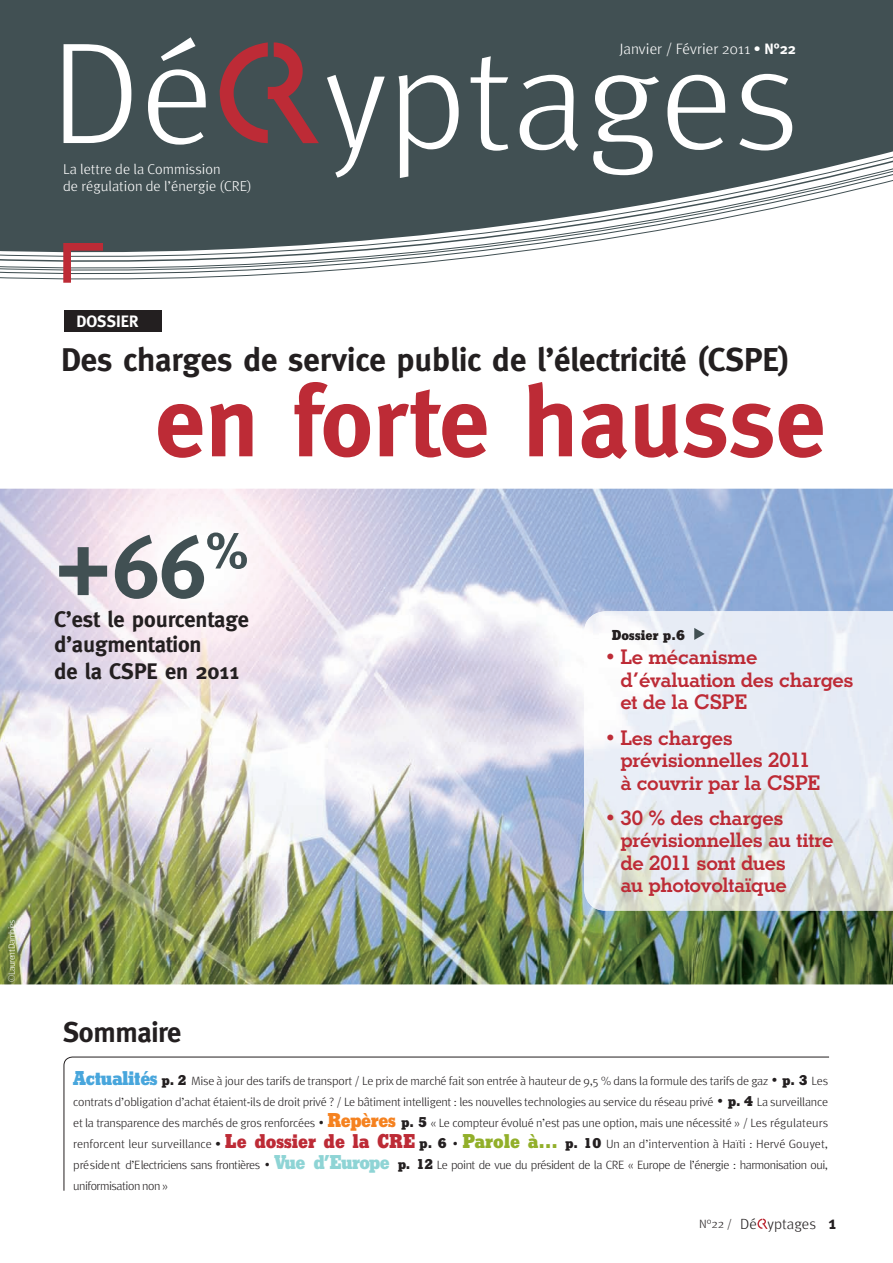
<style>
.page{position:relative;width:893px;height:1263px;background:#fff}
.page>*{position:absolute;margin:0;border:0;box-sizing:border-box;transform-origin:0 0}
.t1{font:300 144.15px "Meta";color:#fff}
.t2{font:700 100.35px "Meta";color:#bd2b36}
.t3{font:700 87.45px "Meta";color:#415053}
.t4{font:700 33px "Meta";letter-spacing:-.005em;color:#231f20}
.t5{font:700 28.5px "Meta";letter-spacing:-.01em;color:#231f20}
.t6{font:700 22.5px/26.2px "Meta";letter-spacing:-.005em;color:#231f20}
.t7{font:700 20.25px/22.5px "Stymie BT";letter-spacing:-.02em;color:#bd2b36}
.t8{font:700 16.5px "Meta";color:#fff}
.t9{font:300 15px "Meta";color:#fff}
.t10{font:300 14.7px "Meta";color:#231f20}
.t11{font:300 14.25px/17.1px "Meta";color:#fff}
.t12{font:800 13.95px "Stymie BT";letter-spacing:.01em;color:#231f20}
.t13{font:300 12px/21px "Meta";letter-spacing:-.04em;color:#231f20;text-align:justify}
.t14{font:300 9px "Meta";letter-spacing:-.07em;color:#fff}
.s1{font-weight:700}
.s2{font-family:"Stymie BT";font-weight:800;font-size:19.35px;color:#48a6dc}
.s3{font-family:"Stymie BT";font-weight:800;font-size:13.95px}
.s4{font-family:"Stymie BT";font-weight:800}
.s5{font-family:"Stymie BT";font-weight:800;font-size:19.35px;color:#f58220}
.s6{font-family:"Stymie BT";font-weight:800;font-size:19.35px;color:#bd2b36}
.s7{font-family:"Stymie BT";font-weight:800;font-size:19.35px;color:#92af2a}
.s8{font-family:"Stymie BT";font-weight:800;font-size:19.35px;color:#8ed4d5}
.s9{font-size:12px}
.s10{font-weight:700;font-size:18px}
</style>
<div class="page">
<svg style="left:757px;top:1218px;width:11px;height:11px"></svg>
<img style="left:0;top:489px;width:893px;height:495px">
<div style="left:0;top:0;width:893px;height:151px;background:#415053"></div>
<hr style="left:0;top:151px;width:893px;height:3px;background:#415053">
<div style="left:0;top:154px;width:893px;height:9px;background:#415053"></div>
<hr style="left:0;top:163px;width:890px;height:3px;background:#415053">
<svg style="left:0;top:168px;width:893px;height:7px;background:#4f5d5f"></svg>
<svg style="left:0;top:175px;width:893px;height:105px"></svg>
<svg style="left:63px;top:1056px;width:767px;height:135px"></svg>
<svg style="left:63px;top:243px;width:40px;height:40px"></svg>
<img style="left:584px;top:611px;width:309px;height:299px">
<svg style="left:694px;top:628px;width:11px;height:12px"></svg>
<div style="left:64px;top:310px;width:97px;height:22px;background:#231f20"></div>
<svg style="left:220px;top:42px;width:99px;height:102px;background:#6c4248"></svg>
<h1 class="t1" style="left:50px;top:15px;width:750px">Dé yptages</h1>
<p class="t9" style="left:619px;top:40px;width:178px">Janvier / Février 2011 • <span class="s1">N°22</span></p>
<p class="t11" style="left:63px;top:160px;width:190px">La lettre de la Commission<br>de régulation de l’énergie (CRE)</p>
<p class="t14" style="left:7px;top:982px;width:64px;rotate:-90deg">© Laurent Dambies</p>
<h3 class="t8" style="left:76px;top:312px;width:64px">dossIER</h3>
<h3 class="t4" style="left:61px;top:341px;width:730px">des charges de service public de l’électricité (CspE)</h3>
<h2 class="t2" style="left:155px;top:363px;width:672px">en forte hausse</h2>
<h3 class="t3" style="left:54px;top:517px;width:195px">+66<sup>%</sup></h3>
<h3 class="t6" style="left:54px;top:606px;width:196px">C’est le pourcentage d’augmentation<br>de la CspE en 2011</h3>
<p class="t12" style="left:612px;top:626px;width:75px">Dossier p.6</p>
<h3 class="t7" style="left:620px;top:646px;width:235px;text-indent:-16px">• Le mécanisme d’évaluation des charges et de la CSPE</h3>
<h3 class="t7" style="left:620px;top:726px;width:201px;text-indent:-16px">• Les charges prévisionnelles 2011 à couvrir par la CSPE</h3>
<h3 class="t7" style="left:620px;top:806px;width:215px;text-indent:-16px">• 30 % des charges prévisionnelles au titre de 2011 sont dues<br>au photovoltaïque</h3>
<h3 class="t5" style="left:63px;top:1015px;width:120px">sommaire</h3>
<p class="t13" style="left:73px;top:1070px;width:756px"><span class="s2">Actualités</span> <span class="s3">p. 2</span> Mise à jour des tarifs de transport / Le prix de marché fait son entrée à hauteur de 9,5 % dans la formule des tarifs de gaz <span class="s3">• p. 3</span> Les contrats d’obligation d’achat étaient-ils de droit privé ? / Le bâtiment intelligent : les nouvelles technologies au service du réseau privé <span class="s3">• p. 4</span> La surveillance et la transparence des marchés de gros renforcées <span class="s4">•</span> <span class="s5">Repères</span> <span class="s3">p. 5</span> « Le compteur évolué n’est pas une option, mais une nécessité » / Les régulateurs renforcent leur surveillance • <span class="s6">Le dossier de la CRE</span> <span class="s3">p. 6</span> <span class="s4">•</span> <span class="s7">Parole à…</span> <span class="s3">p. 10</span> Un an d’intervention à Haïti : Hervé Gouyet, président d’Electriciens sans frontières <span class="s4">•</span> <span class="s8">Vue d’Europe</span> <span class="s3">p. 12</span> Le point de vue du président de la CRE « Europe de l’énergie : harmonisation oui, uniformisation non »</p>
<p class="t10" style="left:699px;top:1215px;width:139px"><span class="s9">N°22 /</span> Dé yptages <span class="s10">1</span></p>
</div>
